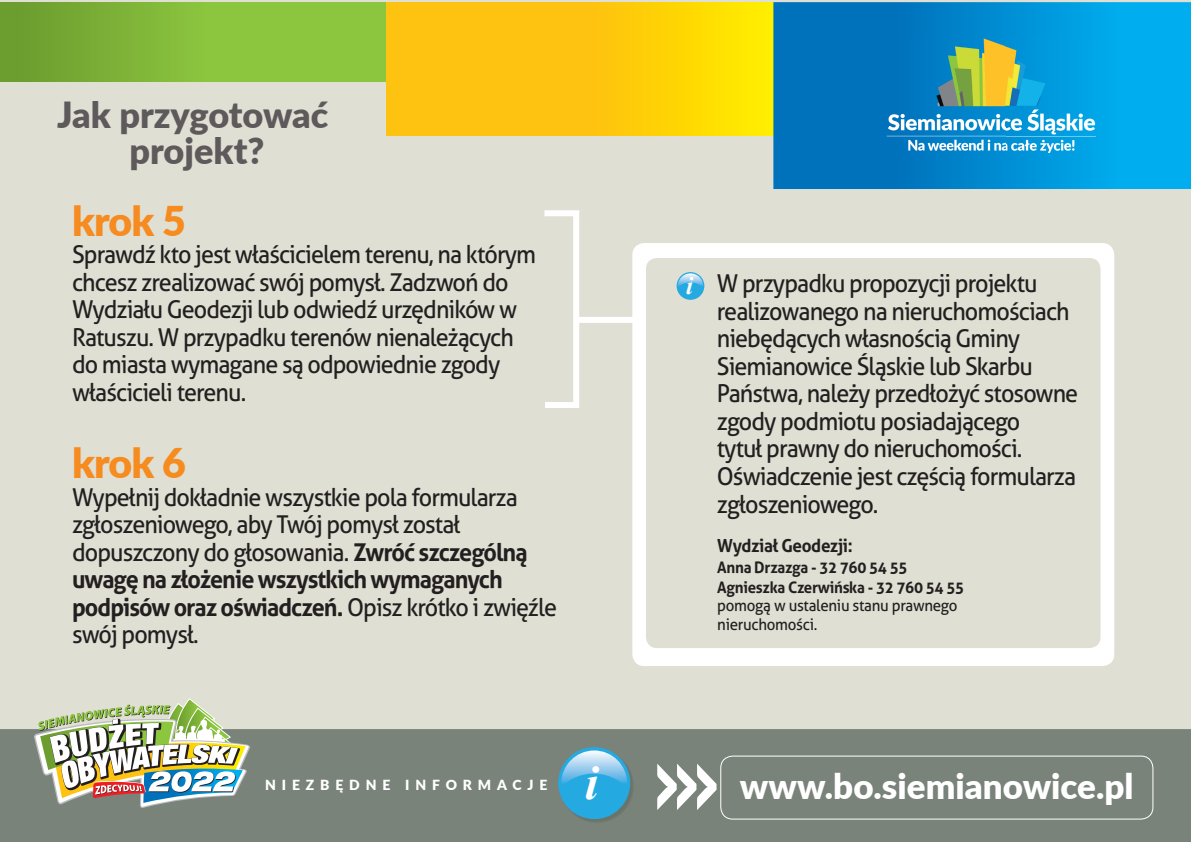
<style>
.page{position:relative;width:1191px;height:842px;background:#fff}
.page>*{position:absolute;margin:0;border:0;box-sizing:border-box;transform-origin:0 0}
.t1{font:italic 700 47.8px "Times New Roman";color:#fff}
.t2{font:900 41px "Lato";letter-spacing:-.02em;color:#f68b1f}
.t3{font:900 36px/36px "Lato";color:#5e595b;text-align:center}
.t4{font:900 34.9px "Lato";color:#fff}
.t5{font:italic 700 24.8px "Times New Roman";color:#fff}
.t6{font:24.6px/27.5px "Aller";letter-spacing:-.04em;color:#231f20;scale:.95 1}
.t7{font:700 18px "Aller";letter-spacing:-.02em;color:#231f20;scale:.95 1}
.t8{font:700 15.9px/20.5px "Aller";letter-spacing:-.02em;color:#231f20;scale:.95 1}
.t9{font:15.9px/18.5px "Aller";letter-spacing:-.02em;color:#231f20;scale:.95 1}
.t10{font:900 13.9px "Lato";letter-spacing:.42em;color:#fff}
.s1{font-weight:700}
</style>
<div class="page">
<div style="left:0;top:0;width:1191px;height:729px;background:#e0dfd3"></div>
<div style="left:0;top:729px;width:1191px;height:113px;background:#79837a"></div>
<div style="left:632px;top:243px;width:482px;height:423px;background:#fff;border-radius:12px"></div>
<div style="left:646px;top:258px;width:454px;height:390px;background:#e0dfd3;border-radius:11px"></div>
<div style="left:0;top:2px;width:386px;height:79px;background:linear-gradient(to right,#71a232,#93d142)"></div>
<div style="left:386px;top:2px;width:387px;height:133px;background:linear-gradient(to right,#feb715,#ffe201)"></div>
<svg style="left:773px;top:2px;width:418px;height:187px;background:#008cd2"></svg>
<div style="left:460px;top:330px;width:9px;height:8px;background:#e0dfd3;border-radius:50%"></div>
<img style="left:559px;top:748px;width:75px;height:75px">
<div style="left:558px;top:747px;width:72px;height:72px;background:#24aae1;border-radius:50%"></div>
<svg style="left:561px;top:750px;width:66px;height:33px"></svg>
<div style="left:720px;top:755px;width:433px;height:64px;border:1px solid #fff;border-radius:12px"></div>
<svg style="left:657px;top:764px;width:59px;height:46px"></svg>
<div style="left:676px;top:272px;width:28px;height:28px;background:#24aae1;border-radius:50%"></div>
<svg style="left:678px;top:273px;width:25px;height:13px"></svg>
<svg style="left:538px;top:207px;width:44px;height:204px"></svg>
<div style="left:576px;top:317px;width:59px;height:6px;background:#fff"></div>
<img style="left:34px;top:698px;width:216px;height:110px">
<img style="left:882px;top:36px;width:216px;height:121px">
<h3 class="t3" style="left:57px;top:95px;width:273px">Jak przygotować projekt?</h3>
<h2 class="t2" style="left:72px;top:190px;width:115px">krok 5</h2>
<p class="t6" style="left:72px;top:241px;width:490px">Sprawdź kto jest właścicielem terenu, na którym chcesz zrealizować swój pomysł. Zadzwoń do Wydziału Geodezji lub odwiedź urzędników w Ratuszu. W przypadku terenów nienależących do miasta wymagane są odpowiednie zgody właścicieli terenu.</p>
<h2 class="t2" style="left:72px;top:432px;width:115px">krok 6</h2>
<p class="t6" style="left:72px;top:483px;width:512px">Wypełnij dokładnie wszystkie pola formularza zgłoszeniowego, aby Twój pomysł został dopuszczony do głosowania. <span class="s1">Zwróć szczególną uwagę na złożenie wszystkich wymaganych podpisów oraz oświadczeń.</span> Opisz krótko i zwięźle swój pomysł.</p>
<p class="t5" style="left:686px;top:269px;width:8px">i</p>
<p class="t6" style="left:717px;top:270px;width:382px">W przypadku propozycji projektu realizowanego na nieruchomościach niebędących własnością Gminy<br>Siemianowice Śląskie lub Skarbu<br>Państwa, należy przedłożyć stosowne zgody podmiotu posiadającego<br>tytuł prawny do nieruchomości.<br>Oświadczenie jest częścią formularza zgłoszeniowego.</p>
<p class="t7" style="left:717px;top:534px;width:144px">Wydział Geodezji:</p>
<p class="t8" style="left:717px;top:556px;width:261px">Anna Drzazga - 32 760 54 55<br>Agnieszka Czerwińska - 32 760 54 55</p>
<p class="t9" style="left:717px;top:596px;width:254px">pomogą w ustaleniu stanu prawnego nieruchomości.</p>
<p class="t10" style="left:265px;top:775px;width:284px">NIEZBĘDNE INFORMACJE</p>
<h1 class="t1" style="left:585px;top:750px;width:15px">i</h1>
<h3 class="t4" style="left:740px;top:760px;width:395px">www.bo.siemianowice.pl</h3>
</div>
